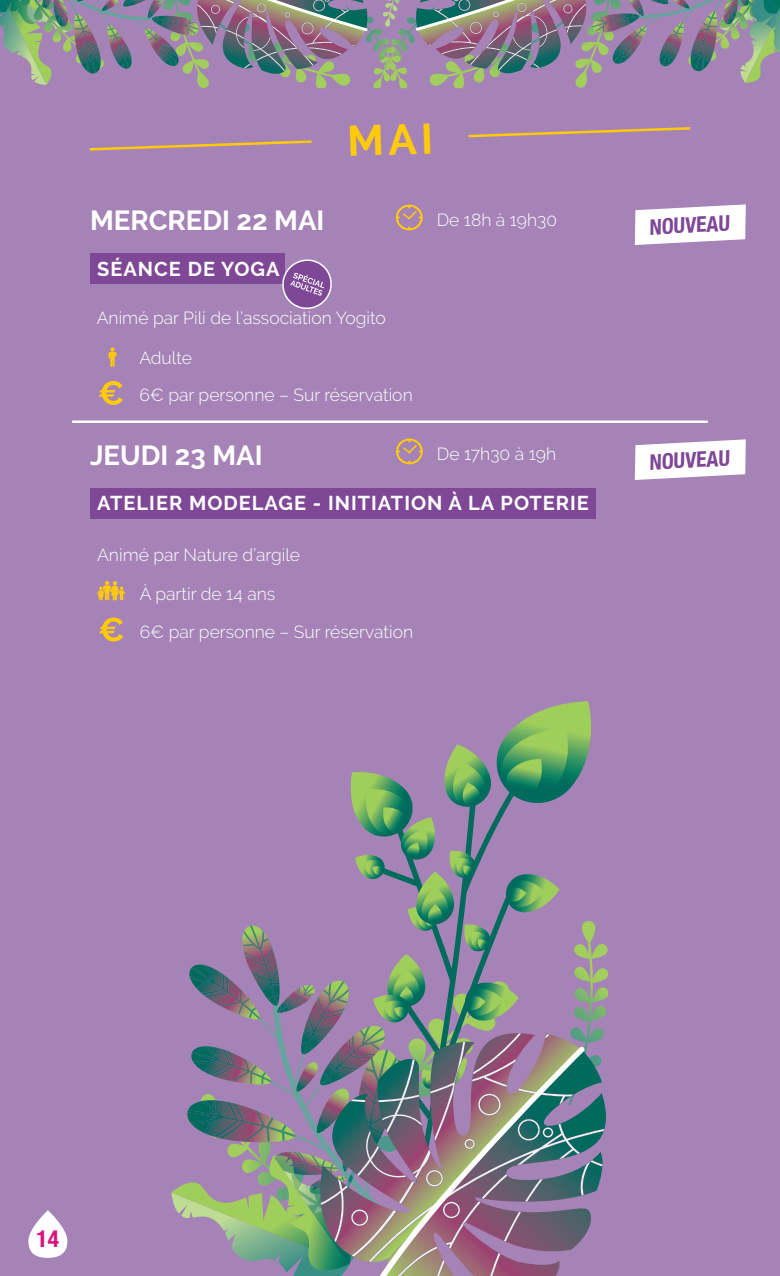
<style>
.page{position:relative;width:780px;height:1276px;background:#a683b6}
.page>*{position:absolute;margin:0;border:0;box-sizing:border-box;transform-origin:0 0}
.DATE{font:700 27.5px "Raleway";color:#fff}
.t1{font:700 condensed 23.5px "Helvetica Neue";color:#d9147e}
.t2{font:700 condensed 21.5px "Helvetica Neue";color:#7e4896}
.TITRE_ANIMATION_CLAIR{font:700 20px "Raleway";letter-spacing:.05em;color:#fff}
.t3{font:300 17.5px "Raleway";color:#fff}
</style>
<div class="page">
<img style="left:373px;top:17px;width:41px;height:71px">
<img style="left:369px;top:16px;width:31px;height:69px">
<img style="left:380px;top:47px;width:20px;height:23px">
<img style="left:431px;top:83px;width:33px;height:5px">
<img style="left:575px;top:83px;width:12px;height:5px">
<img style="left:198px;top:85px;width:11px;height:3px">
<img style="left:0;top:0;width:369px;height:85px">
<img style="left:382px;top:0;width:18px;height:27px">
<svg style="left:414px;top:0;width:366px;height:83px"></svg>
<svg style="left:171px;top:701px;width:421px;height:575px"></svg>
<img style="left:564px;top:921px;width:44px;height:112px">
<svg style="left:309px;top:1033px;width:12px;height:238px"></svg>
<svg style="left:321px;top:1033px;width:283px;height:243px"></svg>
<svg style="left:337px;top:1046px;width:247px;height:230px"></svg>
<svg style="left:396px;top:205px;width:26px;height:25px"></svg>
<div style="left:90px;top:253px;width:195px;height:31px;background:#7e4896"></div>
<svg style="left:99px;top:381px;width:24px;height:24px"></svg>
<svg style="left:634px;top:204px;width:111px;height:41px;background:#f0ebf3"></svg>
<svg style="left:108px;top:347px;width:8px;height:20px"></svg>
<svg style="left:282px;top:259px;width:50px;height:50px"></svg>
<hr style="left:72px;top:420px;width:635px;height:3px;background:#fff">
<svg style="left:396px;top:438px;width:27px;height:26px"></svg>
<div style="left:90px;top:488px;width:505px;height:30px;background:#7e4896"></div>
<svg style="left:99px;top:617px;width:24px;height:24px"></svg>
<svg style="left:97px;top:581px;width:28px;height:19px"></svg>
<svg style="left:634px;top:439px;width:111px;height:41px;background:#f0ebf3"></svg>
<svg style="left:28px;top:1210px;width:39px;height:47px"></svg>
<svg style="left:89px;top:127px;width:602px;height:24px"></svg>
<p class="DATE" style="left:90px;top:205px;width:236px">MERCREDI 22 MAI</p>
<p class="TITRE_ANIMATION_CLAIR" style="left:97px;top:257px;width:184px">SÉANCE DE YOGA</p>
<p class="t3" style="left:97px;top:308px;width:291px">Animé par Pili de l’association Yogito</p>
<p class="t3" style="left:139px;top:347px;width:54px">Adulte</p>
<p class="t3" style="left:139px;top:385px;width:275px">6€ par personne – Sur réservation</p>
<p class="t3" style="left:436px;top:209px;width:122px">De 18h à 19h30</p>
<p class="DATE" style="left:90px;top:439px;width:174px">JEUDI 23 MAI</p>
<p class="TITRE_ANIMATION_CLAIR" style="left:97px;top:491px;width:493px">ATELIER MODELAGE - INITIATION À LA POTERIE</p>
<p class="t3" style="left:97px;top:544px;width:204px">Animé par Nature d’argile</p>
<p class="t3" style="left:437px;top:443px;width:121px">De 17h30 à 19h</p>
<p class="t3" style="left:140px;top:584px;width:137px">À partir de 14 ans</p>
<p class="t3" style="left:140px;top:621px;width:275px">6€ par personne – Sur réservation</p>
<p class="t2" style="left:648px;top:209px;width:82px;rotate:-3deg">NOUVEAU</p>
<p class="t2" style="left:648px;top:444px;width:82px;rotate:-3deg">NOUVEAU</p>
<h2 class="t1" style="left:37px;top:1219px;width:24px">14</h2>
</div>
